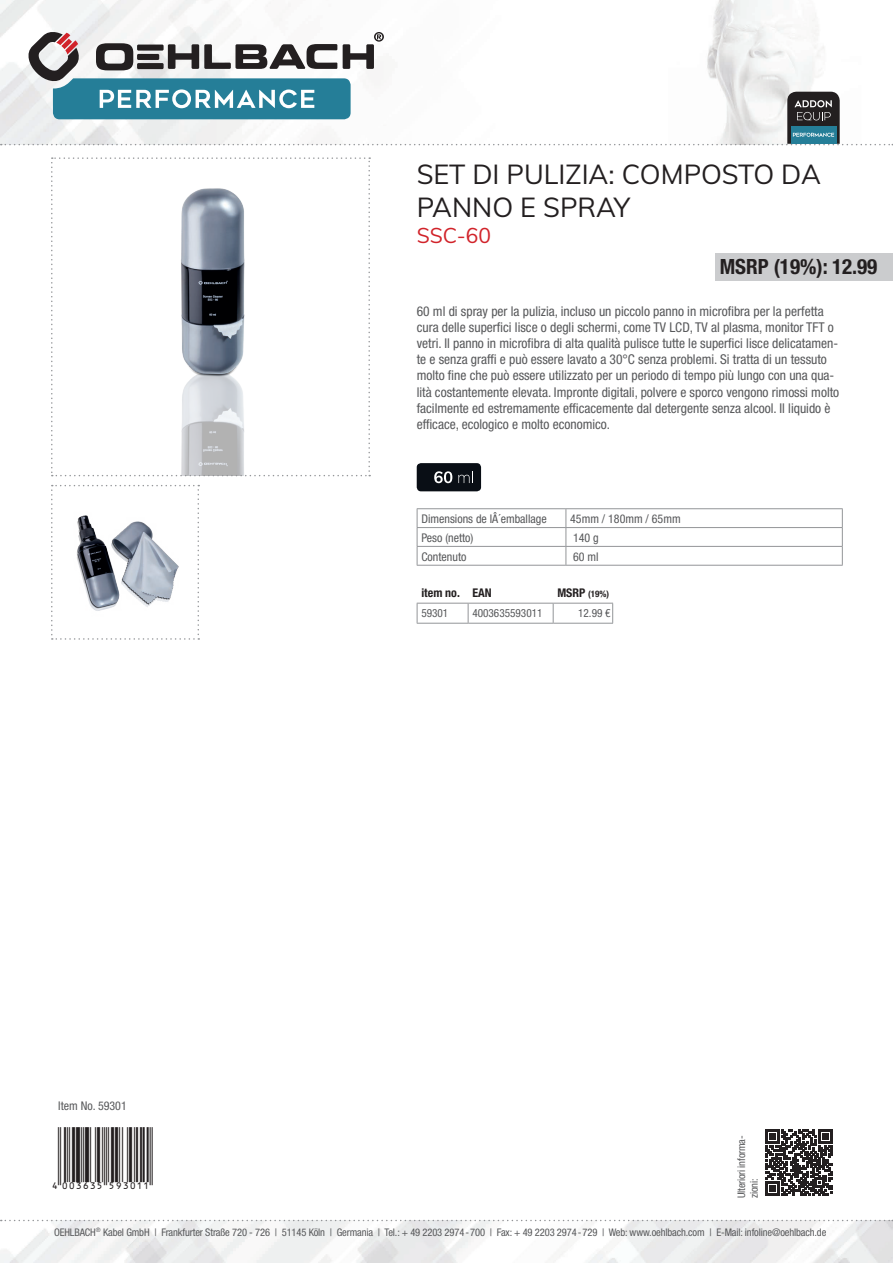
<style>
.page{position:relative;width:893px;height:1263px;background:#fff}
.page>*{position:absolute;margin:0;border:0;box-sizing:border-box;transform-origin:0 0}
.t1{font:27px/32.4px "Muli";color:#231f20}
.t2{font:27px "EAN";color:#231f20}
.t3{font:700 condensed 21px "Helvetica Neue LTW1 G";color:#231f20}
.t4{font:21px "Muli";color:#d1232a}
.t5{font:condensed 13.5px/16.2px "Helvetica Neue LTW1 G";color:#57585a}
.t6{font:condensed 12px "Helvetica Neue LTW1 G";color:#57585a}
.t7{font:700 condensed 12px "Helvetica Neue LTW1 G";color:#231f20}
.t8{font:condensed 11.25px "Helvetica Neue LTW1 G";color:#57585a}
.t9{font:condensed 10.5px/12.6px "Helvetica Neue LTW1 G";letter-spacing:-.01em;color:#57585a}
.t10{font:700 condensed 9px "Helvetica Neue LTW1 G";color:#231f20}
.s1{font-size:12px}
</style>
<div class="page">
<img style="left:0;top:1220px;width:893px;height:43px">
<img style="left:0;top:0;width:818px;height:145px">
<svg style="left:1px;top:1220px;width:892px;height:1px"></svg>
<svg style="left:51px;top:157px;width:319px;height:319px"></svg>
<svg style="left:51px;top:485px;width:148px;height:155px"></svg>
<div style="left:417px;top:463px;width:64px;height:28px;background:#090e15;border-radius:4px"></div>
<svg style="left:434px;top:471px;width:18px;height:12px"></svg>
<svg style="left:458px;top:471px;width:15px;height:12px"></svg>
<svg style="left:766px;top:1129px;width:66px;height:67px"></svg>
<svg style="left:1px;top:31px;width:892px;height:114px"></svg>
<svg style="left:417px;top:602px;width:196px;height:21px"></svg>
<hr style="left:417px;top:623px;width:51px;height:1px;background:#939598">
<hr style="left:468px;top:623px;width:85px;height:1px;background:#939598">
<hr style="left:553px;top:623px;width:60px;height:1px;background:#939598">
<hr style="left:417px;top:603px;width:51px;height:1px;background:#939598">
<hr style="left:468px;top:603px;width:85px;height:1px;background:#939598">
<hr style="left:553px;top:603px;width:60px;height:1px;background:#939598">
<div style="left:715px;top:253px;width:178px;height:27px;background:#cbccce"></div>
<hr style="left:417px;top:508px;width:149px;height:1px;background:#939598">
<hr style="left:566px;top:508px;width:277px;height:1px;background:#939598">
<svg style="left:417px;top:509px;width:426px;height:56px"></svg>
<hr style="left:417px;top:565px;width:149px;height:1px;background:#939598">
<hr style="left:566px;top:565px;width:277px;height:1px;background:#939598">
<h1 class="t1" style="left:417px;top:157px;width:406px">SET DI PULIZIA: COMPOSTO DA<br>PANNO E SPRAY</h1>
<h2 class="t4" style="left:417px;top:221px;width:76px">SSC-60</h2>
<h2 class="t3" style="left:720px;top:254px;width:159px">MSRP (19%): 12.99</h2>
<p class="t5" style="left:417px;top:303px;width:424px">60 ml di spray per la pulizia, incluso un piccolo panno in microfibra per la perfetta cura delle superfici lisce o degli schermi, come TV LCD, TV al plasma, monitor TFT o vetri. Il panno in microfibra di alta qualità pulisce tutte le superfici lisce delicatamen&shy;te e senza graffi e può essere lavato a 30°C senza problemi. Si tratta di un tessuto molto fine che può essere utilizzato per un periodo di tempo più lungo con una qua&shy;lità costantemente elevata. Impronte digitali, polvere e sporco vengono rimossi molto facilmente ed estremamente efficacemente dal detergente senza alcool. Il liquido è efficace, ecologico e molto economico.</p>
<p class="t6" style="left:421px;top:512px;width:127px">Dimensions de lÂ´emballage</p>
<p class="t6" style="left:570px;top:512px;width:112px">45mm / 180mm / 65mm</p>
<p class="t6" style="left:421px;top:531px;width:54px">Peso (netto)</p>
<p class="t6" style="left:573px;top:531px;width:27px">140 g</p>
<p class="t6" style="left:421px;top:550px;width:47px">Contenuto</p>
<p class="t6" style="left:573px;top:550px;width:27px">60 ml</p>
<p class="t7" style="left:421px;top:586px;width:72px">item no. EAN</p>
<p class="t10" style="left:557px;top:589px;width:53px"><span class="s1">MSRP</span> (19%)</p>
<p class="t8" style="left:421px;top:607px;width:28px">59301</p>
<p class="t8" style="left:472px;top:607px;width:72px">4003635593011</p>
<p class="t8" style="left:578px;top:607px;width:34px">12.99 €</p>
<p class="t6" style="left:58px;top:1099px;width:70px">Item No. 59301</p>
<h1 class="t2" style="left:51px;top:1157px;width:103px">4":D=@GI#SWQNOO"</h1>
<p class="t9" style="left:735px;top:1198px;width:64px;rotate:-90deg">Ulteriori informa&shy;zioni:</p>
<p class="t9" style="left:54px;top:1226px;width:774px">OEHLBACH<sup>®</sup> Kabel GmbH | Frankfurter Straße 720 - 726 | 51145 Köln | Germania | Tel.: + 49 2203 2974-700 | Fax: + 49 2203 2974-729 | Web: www.oehlbach.com | E-Mail: infoline@oehlbach.de</p>
</div>
